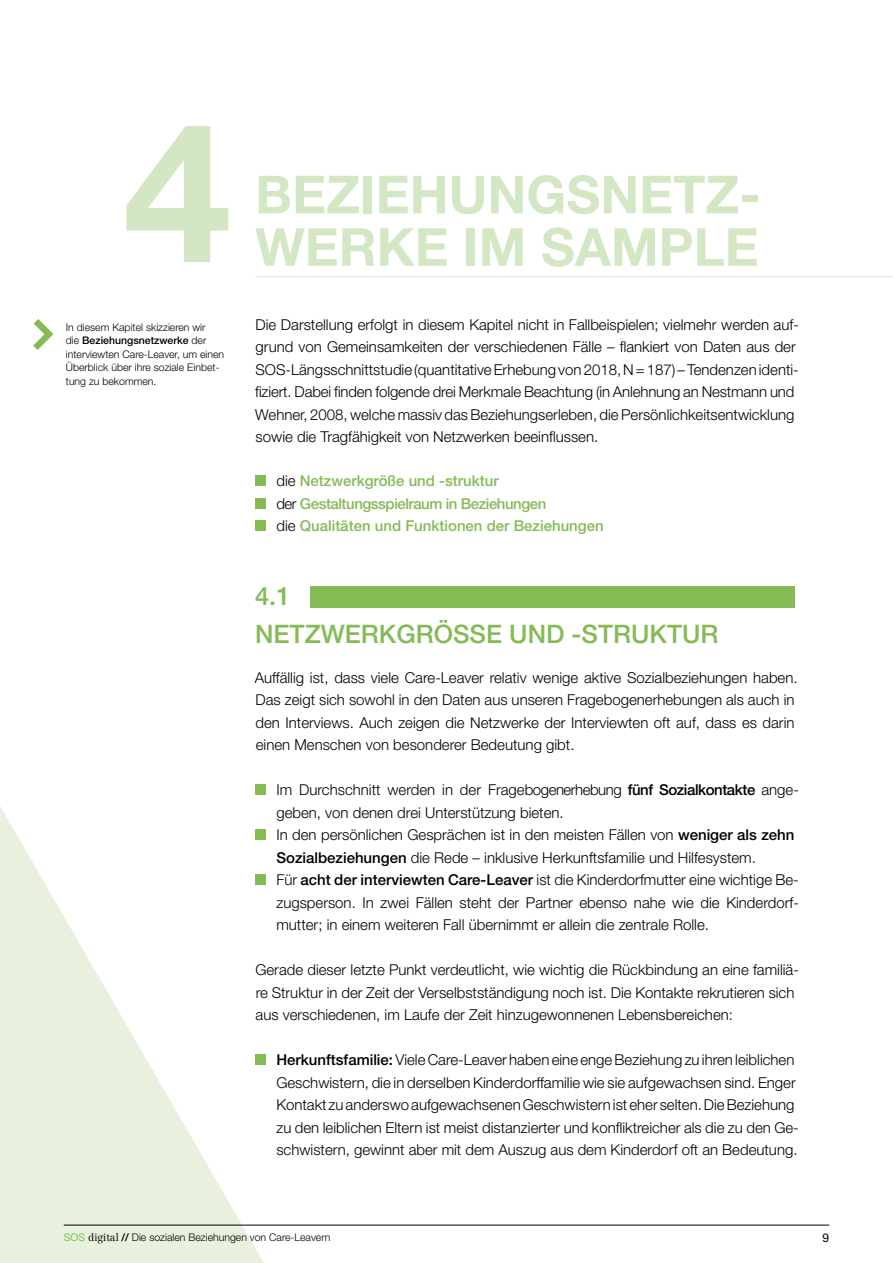
<style>
.page{position:relative;width:893px;height:1263px;background:#fff}
.page>*{position:absolute;margin:0;border:0;box-sizing:border-box;transform-origin:0 0}
.t1{font:700 194.4px "Helvetica Neue LT Std";color:#d4e7c4}
.t2{font:700 52.5px/52.5px "Helvetica Neue LT Std";color:#d4e7c4}
.t3{font:500 25.5px/37.5px "Helvetica Neue LT Std";color:#84bb55}
.t4{font:300 15px/22.5px "Helvetica Neue LT Std";color:#000}
.t5{font:500 15px/22.5px "Helvetica Neue LT Std";color:#84bb55}
.t6{font:12px "Helvetica Neue LT Std";color:#000}
.t7{font:300 10.5px/13.5px "Helvetica Neue LT Std";color:#000}
.s1{font-weight:500}
.s2{font-weight:300;color:#000}
.s3{font-weight:400;color:#84bb55}
.s4{font-family:"Centennial LT Std"}
</style>
<div class="page">
<hr style="left:255px;top:276px;width:638px;height:1px;background:#d4e7c4">
<div style="left:255px;top:476px;width:11px;height:10px;background:#84bb55"></div>
<div style="left:255px;top:498px;width:11px;height:11px;background:#84bb55"></div>
<div style="left:255px;top:521px;width:11px;height:10px;background:#84bb55"></div>
<svg style="left:33px;top:319px;width:20px;height:31px"></svg>
<div style="left:310px;top:587px;width:485px;height:21px;background:#84bb55"></div>
<div style="left:255px;top:784px;width:11px;height:11px;background:#84bb55"></div>
<div style="left:255px;top:829px;width:11px;height:11px;background:#84bb55"></div>
<div style="left:255px;top:874px;width:11px;height:11px;background:#84bb55"></div>
<div style="left:255px;top:1054px;width:11px;height:11px;background:#84bb55"></div>
<svg style="left:0;top:806px;width:264px;height:457px;fill:#e7f1dd"></svg>
<hr style="left:64px;top:1225px;width:765px;height:1px;background:#000">
<h1 class="t1" style="left:123px;top:73px;width:110px">4</h1>
<p class="t7" style="left:66px;top:320px;width:160px">In diesem Kapitel skizzieren wir<br>die <span class="s1">Beziehungsnetzwerke</span> der interviewten Care-Leaver, um einen<br>Überblick über ihre soziale Einbet&shy;tung zu bekommen.</p>
<h2 class="t2" style="left:255px;top:167px;width:507px">BEZIEHUNGSNETZ-<br>WERKE IM SAMPLE</h2>
<p class="t4" style="left:255px;top:313px;width:545px">Die Darstellung erfolgt in diesem Kapitel nicht in Fallbeispielen; vielmehr werden auf&shy;grund von Gemeinsamkeiten der verschiedenen Fälle – flankiert von Daten aus der SOS-Längsschnittstudie (quantitative Erhebung von 2018, N = 187) – Tendenzen identi&shy;fiziert. Dabei finden folgende drei Merkmale Beachtung (in Anlehnung an Nestmann und Wehner, 2008, welche massiv das Beziehungserleben, die Persönlichkeitsentwicklung sowie die Tragfähigkeit von Netzwerken beeinflussen.</p>
<p class="t5" style="left:276px;top:469px;width:329px"><span class="s2">die</span> Netzwerkgröße und -struktur<br><span class="s2">der</span> Gestaltungsspielraum in Beziehungen<br><span class="s2">die</span> Qualitäten und Funktionen der Beziehungen</p>
<h3 class="t3" style="left:255px;top:577px;width:465px">4.1<br>NETZWERKGRÖSSE UND -STRUKTUR</h3>
<p class="t4" style="left:255px;top:666px;width:544px">Auffällig ist, dass viele Care-Leaver relativ wenige aktive Sozialbeziehungen haben.<br>Das zeigt sich sowohl in den Daten aus unseren Fragebogenerhebungen als auch in den Interviews. Auch zeigen die Netzwerke der Interviewten oft auf, dass es darin einen Menschen von besonderer Bedeutung gibt.</p>
<p class="t4" style="left:276px;top:778px;width:524px">Im Durchschnitt werden in der Fragebogenerhebung <span class="s1">fünf Sozialkontakte</span> ange&shy;geben, von denen drei Unterstützung bieten.<br>In den persönlichen Gesprächen ist in den meisten Fällen von <span class="s1">weniger als zehn Sozialbeziehungen</span> die Rede – inklusive Herkunftsfamilie und Hilfesystem.<br>Für <span class="s1">acht der interviewten Care-Leaver</span> ist die Kinderdorfmutter eine wichtige Be&shy;zugsperson. In zwei Fällen steht der Partner ebenso nahe wie die Kinderdorf&shy;mutter; in einem weiteren Fall übernimmt er allein die zentrale Rolle.</p>
<p class="t4" style="left:255px;top:958px;width:545px">Gerade dieser letzte Punkt verdeutlicht, wie wichtig die Rückbindung an eine familiä&shy;re Struktur in der Zeit der Verselbstständigung noch ist. Die Kontakte rekrutieren sich aus verschiedenen, im Laufe der Zeit hinzugewonnenen Lebensbereichen:</p>
<p class="t4" style="left:276px;top:1048px;width:524px"><span class="s1">Herkunftsfamilie:</span> Viele Care-Leaver haben eine enge Beziehung zu ihren leiblichen Geschwistern, die in derselben Kinderdorffamilie wie sie aufgewachsen sind. Enger Kontakt zu anderswo aufgewachsenen Geschwistern ist eher selten. Die Beziehung zu den leiblichen Eltern ist meist distanzierter und konfliktreicher als die zu den Ge&shy;schwistern, gewinnt aber mit dem Auszug aus dem Kinderdorf oft an Bedeutung.</p>
<p class="t7" style="left:64px;top:1231px;width:268px"><span class="s3">SOS</span> <span class="s4">digital</span> <span class="s1">//</span> Die sozialen Beziehungen von Care-Leavern</p>
<p class="t6" style="left:822px;top:1230px;width:8px">9</p>
</div>
